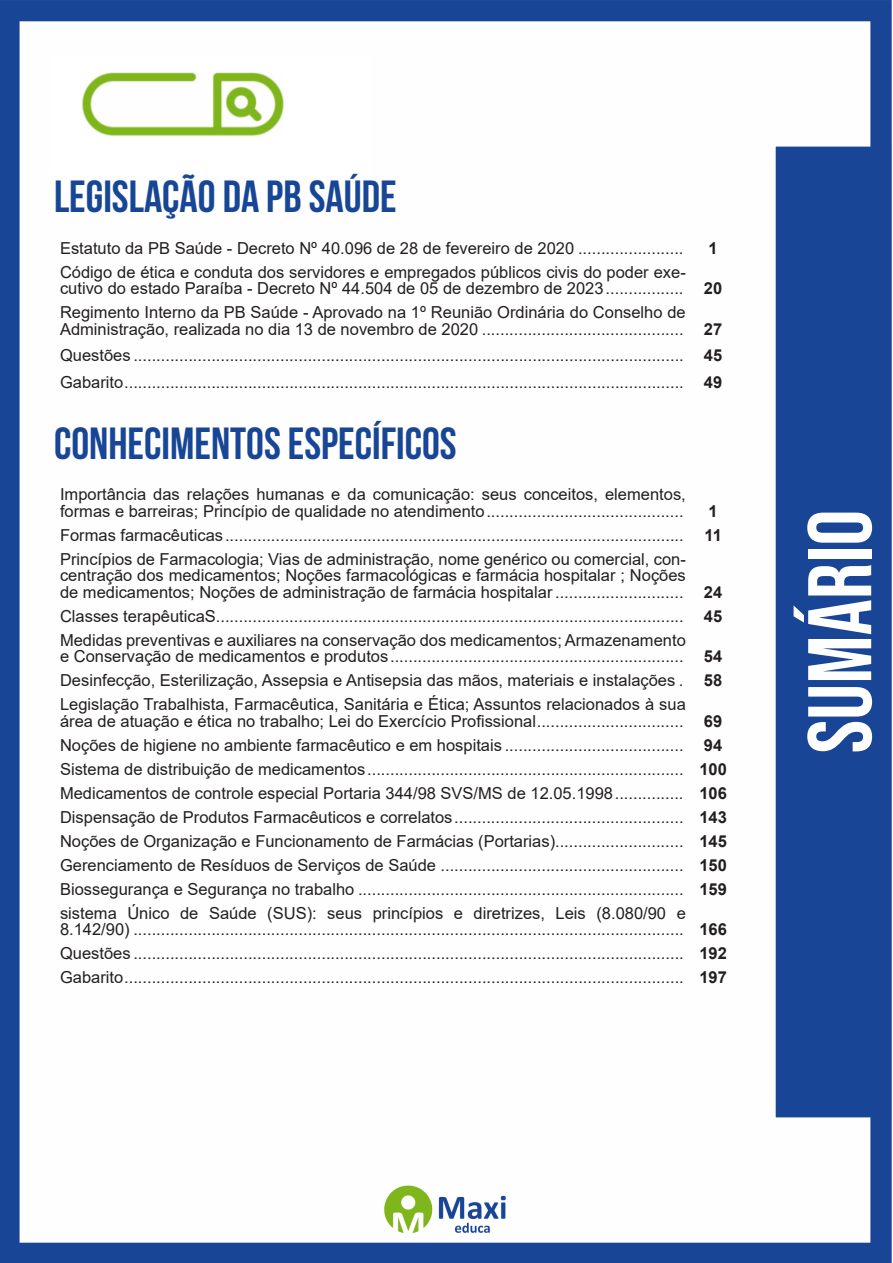
<style>
.page{position:relative;width:893px;height:1263px;background:#fff}
.page>*{position:absolute;margin:0;border:0;box-sizing:border-box;transform-origin:0 0}
.t1{font:90px "Bebas Neue";color:#fff}
.t2{font:700 45px "Bebas Neue";color:#184696}
.ALTERNATIVAS{font:16.5px/16.5px "Arial";color:#231f20}
.INDICE{font:700 16.5px "Arial";color:#231f20}
</style>
<div class="page">
<img style="left:0;top:0;width:892px;height:1263px">
<div style="left:53px;top:55px;width:317px;height:121px;background:#fff"></div>
<img style="left:82px;top:72px;width:201px;height:64px">
<p class="t2" style="left:54px;top:172px;width:344px">LEGISLAÇÃO DA PB SAÚDE</p>
<p class="ALTERNATIVAS" style="left:60px;top:240px;width:625px">Estatuto da PB Saúde - Decreto Nº 40.096 de 28 de fevereiro de 2020 .......................</p>
<p class="INDICE" style="left:708px;top:236px;width:11px">1</p>
<p class="ALTERNATIVAS" style="left:60px;top:264px;width:627px">Código de ética e conduta dos servidores e empregados públicos civis do poder exe&shy;cutivo do estado Paraíba - Decreto Nº 44.504 de 05 de dezembro de 2023.................</p>
<p class="INDICE" style="left:704px;top:277px;width:20px">20</p>
<p class="ALTERNATIVAS" style="left:60px;top:304px;width:627px">Regimento Interno da PB Saúde - Aprovado na 1º Reunião Ordinária do Conselho de<br>Administração, realizada no dia 13 de novembro de 2020 ............................................</p>
<p class="INDICE" style="left:704px;top:317px;width:20px">27</p>
<p class="ALTERNATIVAS" style="left:60px;top:347px;width:625px">Questões ........................................................................................................................</p>
<p class="INDICE" style="left:704px;top:344px;width:20px">45</p>
<p class="ALTERNATIVAS" style="left:60px;top:374px;width:625px">Gabarito..........................................................................................................................</p>
<p class="INDICE" style="left:704px;top:371px;width:20px">49</p>
<p class="t2" style="left:54px;top:419px;width:404px">CONHECIMENTOS ESPECÍFICOS</p>
<p class="ALTERNATIVAS" style="left:60px;top:486px;width:627px">Importância das relações humanas e da comunicação: seus conceitos, elementos, formas e barreiras; Princípio de qualidade no atendimento...........................................</p>
<p class="INDICE" style="left:708px;top:499px;width:11px">1</p>
<p class="ALTERNATIVAS" style="left:60px;top:526px;width:625px">Formas farmacêuticas....................................................................................................</p>
<p class="INDICE" style="left:704px;top:523px;width:19px">11</p>
<p class="ALTERNATIVAS" style="left:60px;top:550px;width:627px;text-align:justify">Princípios de Farmacologia; Vias de administração, nome genérico ou comercial, con&shy;centração dos medicamentos; Noções farmacológicas e farmácia hospitalar ; Noções de medicamentos; Noções de administração de farmácia hospitalar ............................</p>
<p class="INDICE" style="left:704px;top:580px;width:20px">24</p>
<p class="ALTERNATIVAS" style="left:60px;top:607px;width:625px">Classes terapêuticaS......................................................................................................</p>
<p class="INDICE" style="left:704px;top:604px;width:20px">45</p>
<p class="ALTERNATIVAS" style="left:60px;top:631px;width:627px">Medidas preventivas e auxiliares na conservação dos medicamentos; Armazenamento e Conservação de medicamentos e produtos................................................................</p>
<p class="INDICE" style="left:704px;top:645px;width:20px">54</p>
<p class="ALTERNATIVAS" style="left:60px;top:672px;width:625px">Desinfecção, Esterilização, Assepsia e Antisepsia das mãos, materiais e instalações .</p>
<p class="INDICE" style="left:704px;top:669px;width:20px">58</p>
<p class="ALTERNATIVAS" style="left:60px;top:696px;width:627px">Legislação Trabalhista, Farmacêutica, Sanitária e Ética; Assuntos relacionados à sua área de atuação e ética no trabalho; Lei do Exercício Profissional................................</p>
<p class="INDICE" style="left:704px;top:709px;width:20px">69</p>
<p class="ALTERNATIVAS" style="left:60px;top:736px;width:625px">Noções de higiene no ambiente farmacêutico e em hospitais .......................................</p>
<p class="INDICE" style="left:704px;top:733px;width:20px">94</p>
<p class="ALTERNATIVAS" style="left:60px;top:760px;width:625px">Sistema de distribuição de medicamentos.....................................................................</p>
<p class="INDICE" style="left:699px;top:757px;width:29px">100</p>
<p class="ALTERNATIVAS" style="left:60px;top:784px;width:625px">Medicamentos de controle especial Portaria 344/98 SVS/MS de 12.05.1998...............</p>
<p class="INDICE" style="left:699px;top:781px;width:29px">106</p>
<p class="ALTERNATIVAS" style="left:60px;top:808px;width:625px">Dispensação de Produtos Farmacêuticos e correlatos..................................................</p>
<p class="INDICE" style="left:699px;top:805px;width:29px">143</p>
<p class="ALTERNATIVAS" style="left:60px;top:832px;width:625px">Noções de Organização e Funcionamento de Farmácias (Portarias)............................</p>
<p class="INDICE" style="left:699px;top:829px;width:29px">145</p>
<p class="ALTERNATIVAS" style="left:60px;top:856px;width:625px">Gerenciamento de Resíduos de Serviços de Saúde .....................................................</p>
<p class="INDICE" style="left:699px;top:853px;width:29px">150</p>
<p class="ALTERNATIVAS" style="left:60px;top:881px;width:625px">Biossegurança e Segurança no trabalho .......................................................................</p>
<p class="INDICE" style="left:699px;top:877px;width:29px">159</p>
<p class="ALTERNATIVAS" style="left:60px;top:905px;width:627px">sistema Único de Saúde (SUS): seus princípios e diretrizes, Leis (8.080/90 e<br>8.142/90) ........................................................................................................................</p>
<p class="INDICE" style="left:699px;top:918px;width:29px">166</p>
<p class="ALTERNATIVAS" style="left:60px;top:945px;width:625px">Questões ........................................................................................................................</p>
<p class="INDICE" style="left:699px;top:942px;width:29px">192</p>
<p class="ALTERNATIVAS" style="left:60px;top:969px;width:625px">Gabarito..........................................................................................................................</p>
<p class="INDICE" style="left:699px;top:966px;width:29px">197</p>
<h1 class="t1" style="left:789px;top:753px;width:245px;rotate:-90deg">sumário</h1>
</div>
